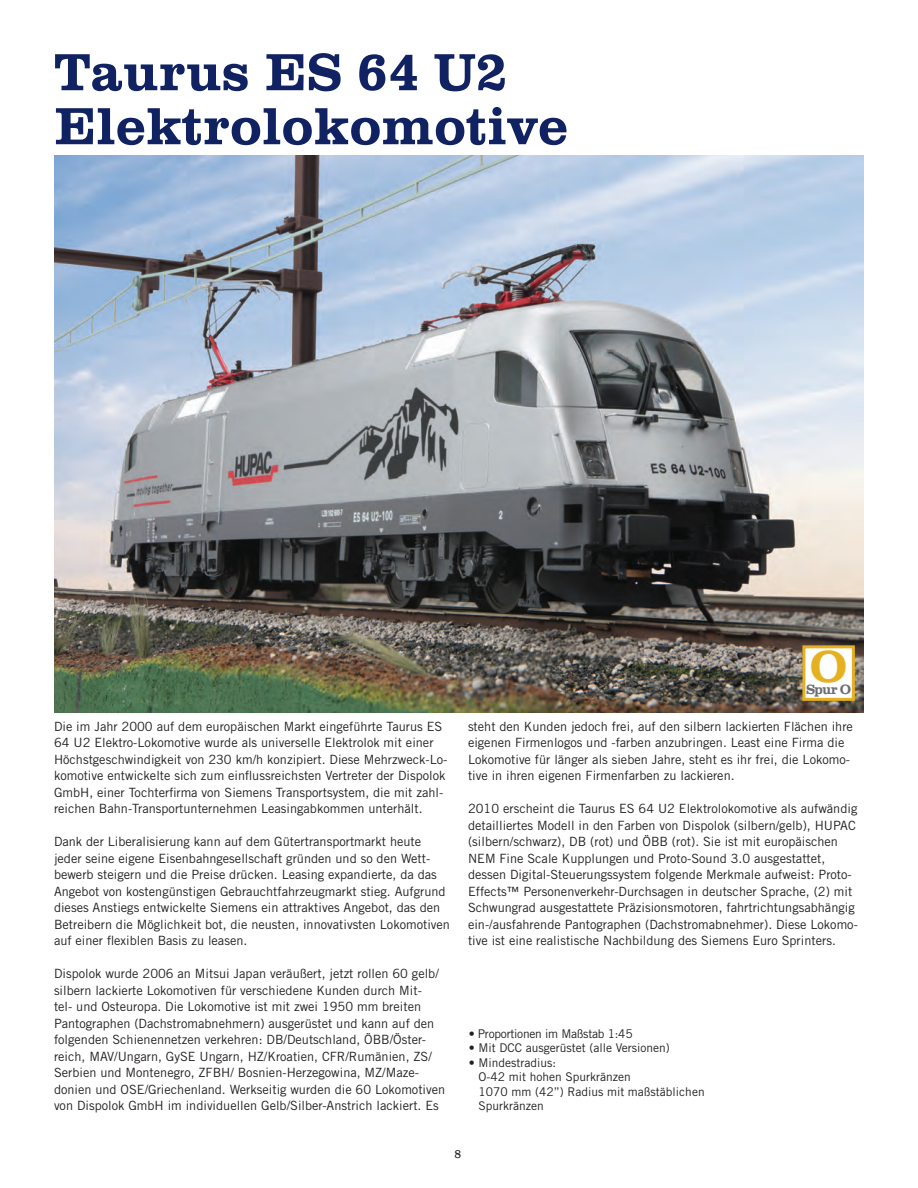
<style>
.page{position:relative;width:918px;height:1188px;background:#fff}
.page>*{position:absolute;margin:0;border:0;box-sizing:border-box;transform-origin:0 0}
.Freight_Header{font:54px "Clarendon Bold DTC";color:#102261}
.Freight_Header-2{font:46.2px "Clarendon Bold DTC";color:#e6b120}
.Freight_Header-3{font:13.8px "Clarendon Bold DTC";color:#6c6d70}
.Paragraph_Text_Bold{font:12.75px/16.5px "Trade Gothic LT Std";color:#231f20}
.Paragraph_Text_Bold-2{font:12px/14.4px "Trade Gothic LT Std";color:#231f20}
.Paragraph_Text_Bold-3{font:12px "Trade Gothic LT Std";letter-spacing:-.02em;color:#231f20}
.t1{font:12px "Clarendon Light DTC";color:#231f20}
</style>
<div class="page">
<img style="left:54px;top:156px;width:810px;height:557px">
<div style="left:802px;top:645px;width:53px;height:56px;background:#fff;border:3px solid #e6b120"></div>
<p class="Freight_Header" style="left:54px;top:42px;width:455px">Taurus ES 64 U2</p>
<p class="Freight_Header" style="left:54px;top:96px;width:516px">Elektrolokomotive</p>
<p class="Freight_Header-2" style="left:810px;top:640px;width:40px">O</p>
<p class="Freight_Header-3" style="left:806px;top:682px;width:47px">Spur O</p>
<p class="Paragraph_Text_Bold" style="left:54px;top:718px;width:395px">Die im Jahr 2000 auf dem europäischen Markt eingeführte Taurus ES 64 U2 Elektro-Lokomotive wurde als universelle Elektrolok mit einer Höchstgeschwindigkeit von 230 km/h konzipiert. Diese Mehrzweck-Lo&shy;komotive entwickelte sich zum einflussreichsten Vertreter der Dispolok GmbH, einer Tochterfirma von Siemens Transportsystem, die mit zahl&shy;reichen Bahn-Transportunternehmen Leasingabkommen unterhält.</p>
<p class="Paragraph_Text_Bold" style="left:54px;top:833px;width:398px">Dank der Liberalisierung kann auf dem Gütertransportmarkt heute jeder seine eigene Eisenbahngesellschaft gründen und so den Wett&shy;bewerb steigern und die Preise drücken. Leasing expandierte, da das Angebot von kostengünstigen Gebrauchtfahrzeugmarkt stieg. Aufgrund dieses Anstiegs entwickelte Siemens ein attraktives Angebot, das den Betreibern die Möglichkeit bot, die neusten, innovativsten Lokomotiven auf einer flexiblen Basis zu leasen.</p>
<p class="Paragraph_Text_Bold" style="left:54px;top:965px;width:393px">Dispolok wurde 2006 an Mitsui Japan veräußert, jetzt rollen 60 gelb/ silbern lackierte Lokomotiven für verschiedene Kunden durch Mit-<br>tel- und Osteuropa. Die Lokomotive ist mit zwei 1950 mm breiten Pantographen (Dachstromabnehmern) ausgerüstet und kann auf den folgenden Schienennetzen verkehren: DB/Deutschland, ÖBB/Öster&shy;reich, MAV/Ungarn, GySE Ungarn, HZ/Kroatien, CFR/Rumänien, ZS/ Serbien und Montenegro, ZFBH/ Bosnien-Herzegowina, MZ/Maze&shy;donien und OSE/Griechenland. Werkseitig wurden die 60 Lokomotiven von Dispolok GmbH im individuellen Gelb/Silber-Anstrich lackiert. Es</p>
<p class="Paragraph_Text_Bold" style="left:468px;top:718px;width:386px">steht den Kunden jedoch frei, auf den silbern lackierten Flächen ihre eigenen Firmenlogos und -farben anzubringen. Least eine Firma die Lokomotive für länger als sieben Jahre, steht es ihr frei, die Lokomo&shy;tive in ihren eigenen Firmenfarben zu lackieren.</p>
<p class="Paragraph_Text_Bold" style="left:468px;top:800px;width:391px">2010 erscheint die Taurus ES 64 U2 Elektrolokomotive als aufwändig detailliertes Modell in den Farben von Dispolok (silbern/gelb), HUPAC (silbern/schwarz), DB (rot) und ÖBB (rot). Sie ist mit europäischen NEM Fine Scale Kupplungen und Proto-Sound 3.0 ausgestattet, dessen Digital-Steuerungssystem folgende Merkmale aufweist: Proto-Effects™ Personenverkehr-Durchsagen in deutscher Sprache, (2) mit Schwungrad ausgestattete Präzisionsmotoren, fahrtrichtungsabhängig ein-/ausfahrende Pantographen (Dachstromabnehmer). Diese Lokomo&shy;tive ist eine realistische Nachbildung des Siemens Euro Sprinters.</p>
<p class="Paragraph_Text_Bold-3" style="left:469px;top:1026px;width:166px">• Proportionen im Maßstab 1:45</p>
<p class="Paragraph_Text_Bold-2" style="left:469px;top:1041px;width:203px">• Mit DCC ausgerüstet (alle Versionen)</p>
<p class="Paragraph_Text_Bold-2" style="left:478px;top:1055px;width:228px;text-indent:-10px">• Mindestradius:<br>O-42 mit hohen Spurkränzen<br>1070 mm (42”) Radius mit maßstäblichen<br>Spurkränzen</p>
<p class="t1" style="left:455px;top:1147px;width:8px">8</p>
</div>
